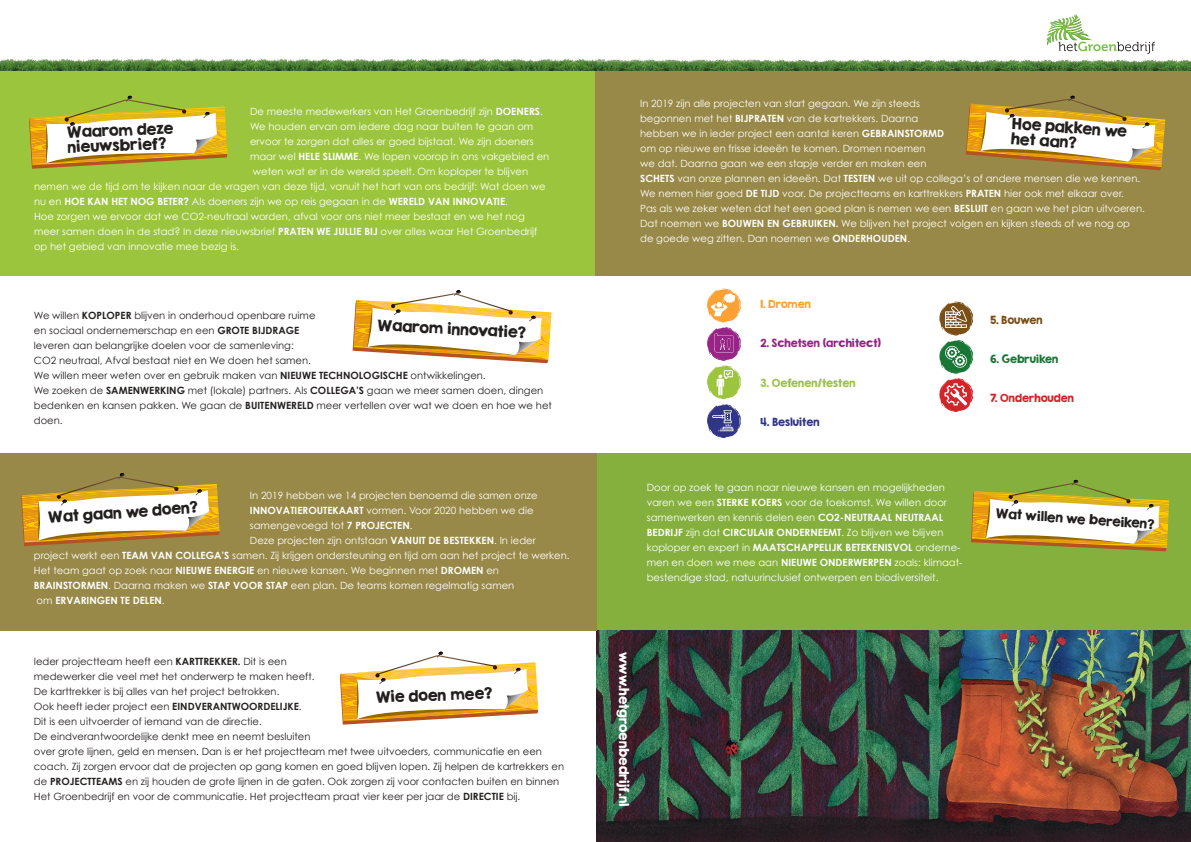
<style>
.page{position:relative;width:1191px;height:842px;background:#fff}
.page>*{position:absolute;margin:0;border:0;box-sizing:border-box;transform-origin:0 0}
.t1{font:14px/15px "KG Second Chances Solid";color:#241f1f}
.t2{font:12px "KG Second Chances Solid";color:#fff}
.t3{font:12px "KG Second Chances Solid";color:#241f1f}
.t4{font:10px/15px "Century Gothic";color:#fff}
.t5{font:10px/15px "Century Gothic";color:#241f1f}
.t6{font:10px "KG Second Chances Solid";color:#982487}
.t7{font:700 10px "Century Gothic";color:#fff}
.t8{font:10px "KG Second Chances Solid";color:#9cc43e}
.t9{font:10px "KG Second Chances Solid";color:#d5232a}
.t10{font:10px "KG Second Chances Solid";color:#313588}
.t11{font:10px "KG Second Chances Solid";color:#197736}
.t12{font:10px "KG Second Chances Solid";color:#fca134}
.t13{font:10px "KG Second Chances Solid";color:#7a4f17}
.s1{font-weight:700}
.s2{font-weight:400}
</style>
<div class="page">
<div style="left:0;top:70px;width:595px;height:206px;background:#9cc53e"></div>
<div style="left:595px;top:70px;width:596px;height:206px;background:#988948"></div>
<div style="left:595px;top:453px;width:596px;height:177px;background:#85b03e"></div>
<img style="left:596px;top:630px;width:595px;height:212px">
<div style="left:0;top:453px;width:596px;height:177px;background:#988948"></div>
<img style="left:0;top:58px;width:125px;height:12px">
<img style="left:125px;top:58px;width:318px;height:12px">
<img style="left:759px;top:58px;width:288px;height:13px">
<img style="left:443px;top:58px;width:155px;height:12px">
<img style="left:1047px;top:59px;width:144px;height:12px">
<img style="left:598px;top:58px;width:161px;height:13px">
<svg style="left:1046px;top:15px;width:109px;height:39px"></svg>
<svg style="left:971px;top:480px;width:198px;height:71px"></svg>
<svg style="left:966px;top:96px;width:199px;height:74px"></svg>
<svg style="left:21px;top:473px;width:199px;height:73px"></svg>
<svg style="left:352px;top:290px;width:199px;height:73px"></svg>
<svg style="left:340px;top:652px;width:198px;height:73px"></svg>
<svg style="left:707px;top:289px;width:34px;height:149px"></svg>
<svg style="left:939px;top:302px;width:34px;height:110px"></svg>
<svg style="left:29px;top:96px;width:198px;height:73px"></svg>
<p class="t4" style="left:250px;top:104px;width:294px">De meeste medewerkers van Het Groenbedrijf zijn <span class="s1">DOENERS</span>.</p>
<p class="t4" style="left:250px;top:119px;width:285px">We houden ervan om iedere dag naar buiten te gaan om</p>
<p class="t4" style="left:250px;top:134px;width:285px">ervoor te zorgen dat alles er goed bijstaat. We zijn doeners</p>
<p class="t4" style="left:250px;top:149px;width:301px">maar wel <span class="s1">HELE SLIMME</span>. We lopen voorop in ons vakgebied en</p>
<p class="t4" style="left:253px;top:164px;width:277px">weten wat er in de wereld speelt. Om koploper te blijven</p>
<p class="t4" style="left:34px;top:179px;width:513px">nemen we de tijd om te kijken naar de vragen van deze tijd, vanuit het hart van ons bedrijf: Wat doen we</p>
<p class="t4" style="left:34px;top:194px;width:475px">nu en <span class="s1">HOE KAN HET NOG BETER?</span> Als doeners zijn we op reis gegaan in de <span class="s1">WERELD VAN INNOVATIE</span>.</p>
<p class="t4" style="left:34px;top:209px;width:492px">Hoe zorgen we ervoor dat we CO2-neutraal worden, afval voor ons niet meer bestaat en we het nog</p>
<p class="t4" style="left:34px;top:224px;width:505px">meer samen doen in de stad? In deze nieuwsbrief <span class="s1">PRATEN WE JULLIE BIJ</span> over alles waar Het Groenbedrijf</p>
<p class="t4" style="left:34px;top:239px;width:206px">op het gebied van innovatie mee bezig is.</p>
<h1 class="t1" style="left:67px;top:124px;width:108px;rotate:-2deg">Waarom deze nieuwsbrief?</h1>
<p class="t5" style="left:34px;top:308px;width:519px">We willen <span class="s1">KOPLOPER</span> blijven in onderhoud openbare ruime<br>en sociaal ondernemerschap en een <span class="s1">GROTE BIJDRAGE<br></span>leveren aan belangrijke doelen voor de samenleving:<br>CO2 neutraal, Afval bestaat niet en We doen het samen.<br>We willen meer weten over en gebruik maken van <span class="s1">NIEUWE TECHNOLOGISCHE</span> ontwikkelingen.<br>We zoeken de <span class="s1">SAMENWERKING</span> met (lokale) partners. Als <span class="s1">COLLEGA’S</span> gaan we meer samen doen, dingen bedenken en kansen pakken. We gaan de <span class="s1">BUITENWERELD</span> meer vertellen over wat we doen en hoe we het doen.</p>
<h1 class="t1" style="left:378px;top:317px;width:150px;rotate:3deg">Waarom innovatie?</h1>
<p class="t4" style="left:250px;top:488px;width:289px">In 2019 hebben we 14 projecten benoemd die samen onze</p>
<p class="t4" style="left:250px;top:503px;width:285px"><span class="s1">INNOVATIEROUTEKAART</span> vormen. Voor 2020 hebben we die</p>
<p class="t4" style="left:250px;top:518px;width:164px">samengevoegd tot <span class="s1">7 PROJECTEN</span>.</p>
<p class="t4" style="left:250px;top:533px;width:287px">Deze projecten zijn ontstaan <span class="s1">VANUIT DE BESTEKKEN</span>. In ieder</p>
<p class="t4" style="left:34px;top:548px;width:537px">project werkt een <span class="s1">TEAM VAN COLLEGA’S</span> samen. Zij krijgen ondersteuning en tijd om aan het project te werken.</p>
<p class="t4" style="left:34px;top:563px;width:467px">Het team gaat op zoek naar <span class="s1">NIEUWE ENERGIE</span> en nieuwe kansen. We beginnen met <span class="s1">DROMEN</span> en</p>
<p class="t4" style="left:34px;top:578px;width:482px"><span class="s1">BRAINSTORMEN</span>. Daarna maken we <span class="s1">STAP VOOR STAP</span> een plan. De teams komen regelmatig samen</p>
<p class="t7" style="left:37px;top:594px;width:130px"><span class="s2">om</span> ERVARINGEN TE DELEN<span class="s2">.</span></p>
<h1 class="t1" style="left:48px;top:510px;width:152px;rotate:-4deg">Wat gaan we doen?</h1>
<p class="t5" style="left:34px;top:653px;width:532px">Ieder projectteam heeft een <span class="s1">KARTTREKKER.</span> Dit is een<br>medewerker die veel met het onderwerp te maken heeft.<br>De karttrekker is bij alles van het project betrokken.<br>Ook heeft ieder project een <span class="s1">EINDVERANTWOORDELIJKE</span>.<br>Dit is een uitvoerder of iemand van de directie.<br>De eindverantwoordelijke denkt mee en neemt besluiten<br>over grote lijnen, geld en mensen. Dan is er het projectteam met twee uitvoeders, communicatie en een coach. Zij zorgen ervoor dat de projecten op gang komen en goed blijven lopen. Zij helpen de kartrekkers en de <span class="s1">PROJECTTEAMS</span> en zij houden de grote lijnen in de gaten. Ook zorgen zij voor contacten buiten en binnen Het Groenbedrijf en voor de communicatie. Het projectteam praat vier keer per jaar de <span class="s1">DIRECTIE</span> bij.</p>
<h1 class="t1" style="left:376px;top:689px;width:118px;rotate:-2deg">Wie doen mee?</h1>
<p class="t4" style="left:640px;top:95px;width:506px">In 2019 zijn alle projecten van start gegaan. We zijn steeds<br>begonnen met het <span class="s1">BIJPRATEN</span> van de kartrekkers. Daarna<br>hebben we in ieder project een aantal keren <span class="s1">GEBRAINSTORMD<br></span>om op nieuwe en frisse ideeën te komen. Dromen noemen<br>we dat. Daarna gaan we een stapje verder en maken een<br><span class="s1">SCHETS</span> van onze plannen en ideeën. Dat <span class="s1">TESTEN</span> we uit op collega’s of andere mensen die we kennen.<br>We nemen hier goed <span class="s1">DE TIJD</span> voor. De projectteams en karttrekkers <span class="s1">PRATEN</span> hier ook met elkaar over.<br>Pas als we zeker weten dat het een goed plan is nemen we een <span class="s1">BESLUIT</span> en gaan we het plan uitvoeren.<br>Dat noemen we <span class="s1">BOUWEN EN GEBRUIKEN.</span> We blijven het project volgen en kijken steeds of we nog op de goede weg zitten. Dan noemen we <span class="s1">ONDERHOUDEN</span>.</p>
<h1 class="t1" style="left:1012px;top:116px;width:117px;rotate:4deg">Hoe pakken we het aan?</h1>
<p class="t12" style="left:760px;top:298px;width:52px">1. Dromen</p>
<p class="t6" style="left:760px;top:337px;width:122px">2. Schetsen (architect)</p>
<p class="t8" style="left:760px;top:376px;width:97px">3. Oefenen/testen</p>
<p class="t10" style="left:760px;top:415px;width:61px">4. Besluiten</p>
<p class="t4" style="left:647px;top:479px;width:317px">Door op zoek te gaan naar nieuwe kansen en mogelijkheden varen we een <span class="s1">STERKE KOERS</span> voor de toekomst. We willen door samenwerken en kennis delen een <span class="s1">CO2-NEUTRAAL NEUTRAAL BEDRIJF</span> zijn dat <span class="s1">CIRCULAIR ONDERNEEMT</span>. Zo blijven we blijven koploper en expert in <span class="s1">MAATSCHAPPELIJK BETEKENISVOL</span> onderne&shy;men en doen we mee aan <span class="s1">NIEUWE ONDERWERPEN</span> zoals: klimaat&shy;bestendige stad, natuurinclusief ontwerpen en biodiversiteit.</p>
<p class="t13" style="left:990px;top:313px;width:54px">5. Bouwen</p>
<p class="t11" style="left:990px;top:352px;width:70px">6. Gebruiken</p>
<p class="t9" style="left:990px;top:391px;width:85px">7. Onderhouden</p>
<p class="t3" style="left:996px;top:505px;width:160px;rotate:4deg">Wat willen we bereiken?</p>
<p class="t2" style="left:632px;top:652px;width:156px;rotate:90deg">www.hetgroenbedrijf.nl</p>
</div>
